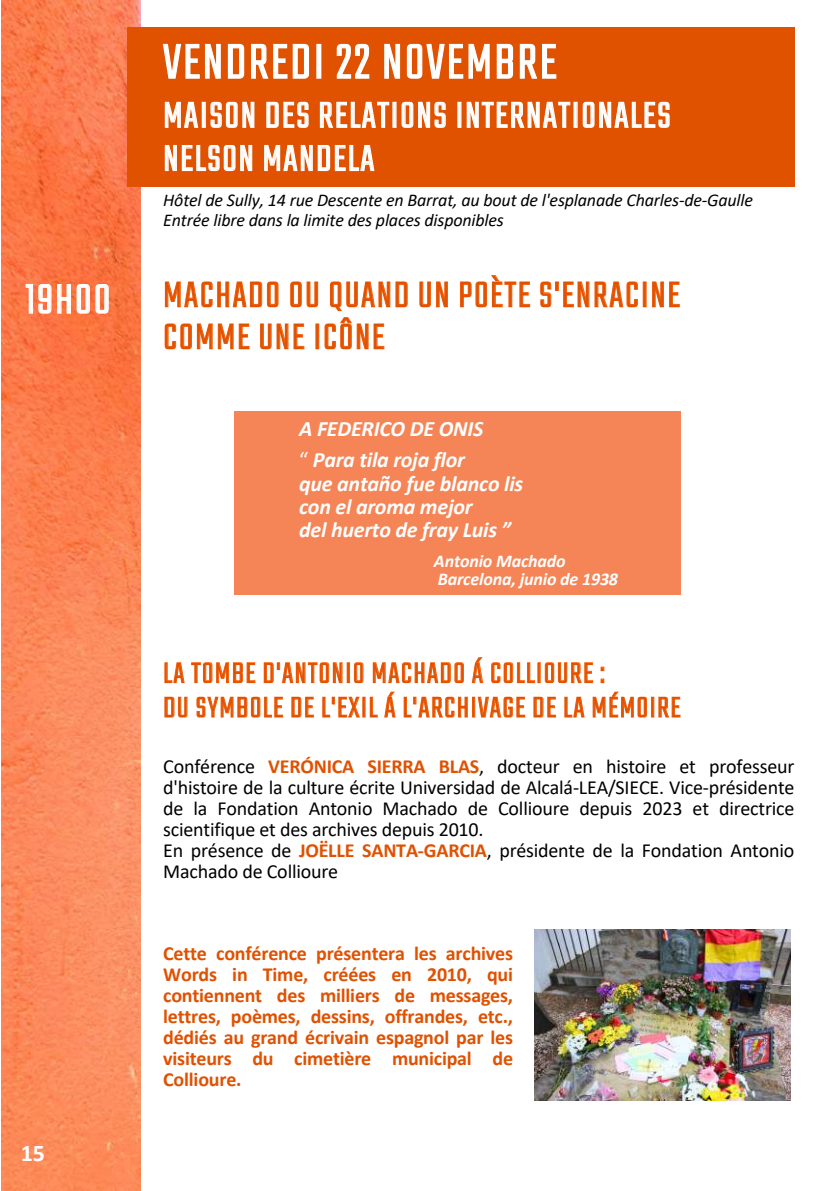
<style>
.page{position:relative;width:839px;height:1191px;background:#fff}
.page>*{position:absolute;margin:0;border:0;box-sizing:border-box;transform-origin:0 0}
.t1{font:54px "Kief Tek Regular";letter-spacing:.045em;color:#fff}
.t2{font:40px/42px "Kief Tek Regular";letter-spacing:.045em;color:#e05100}
.t3{font:40px/43.2px "Kief Tek Regular";letter-spacing:.045em;color:#fff}
.t4{font:32px/34.4px "Kief Tek Regular";letter-spacing:.045em;color:#e05100}
.t5{font:700 24px "Calibri";color:#fff}
.t6{font:italic 700 22px/23.4px "Calibri";letter-spacing:-.01em;color:#fff}
.t7{font:20px/21px "Calibri";letter-spacing:-.01em;color:#000}
.t8{font:700 20px/21px "Calibri";letter-spacing:-.01em;color:#e05100;text-align:justify}
.t9{font:italic 18px "Calibri";letter-spacing:-.01em;color:#000}
.t10{font:italic 700 18px/18px "Calibri";letter-spacing:-.01em;color:#fff}
.s1{font-size:46px;color:rgb(0 0 0/0)}
.s2{font-weight:400;font-style:normal}
.s3{font-weight:700;color:#e05100}
</style>
<div class="page">
<img style="left:1px;top:0;width:140px;height:1191px">
<img style="left:534px;top:930px;width:256px;height:171px">
<svg style="left:25px;top:284px;width:84px;height:30px;background:#fa956e"></svg>
<svg style="left:164px;top:275px;width:516px;height:75px"></svg>
<svg style="left:164px;top:657px;width:440px;height:27px"></svg>
<svg style="left:164px;top:691px;width:516px;height:27px"></svg>
<div style="left:127px;top:28px;width:667px;height:159px;background:#e05100"></div>
<svg style="left:162px;top:43px;width:208px;height:36px"></svg>
<svg style="left:384px;top:43px;width:173px;height:36px"></svg>
<svg style="left:164px;top:101px;width:506px;height:27px"></svg>
<svg style="left:164px;top:145px;width:211px;height:27px"></svg>
<div style="left:235px;top:411px;width:446px;height:184px;background:#f58557"></div>
<h1 class="t1" style="left:163px;top:38px;width:395px">VENDREDI 22 NOVEMBRE</h1>
<h2 class="t3" style="left:163px;top:96px;width:509px">MAISON DES RELATIONS INTERNATIONALES<br>NELSON MANDELA</h2>
<p class="t9" style="left:163px;top:192px;width:591px">Hôtel de Sully, 14 rue Descente en Barrat, au bout de l'esplanade Charles-de-Gaulle</p>
<p class="t9" style="left:163px;top:212px;width:342px">Entrée libre dans la limite des places disponibles</p>
<h2 class="t2" style="left:163px;top:276px;width:518px;text-indent:-138px"><span class="s1">19H00</span> MACHADO OU QUAND UN POÈTE S'ENRACINE<br>COMME UNE ICÔNE</h2>
<p class="t6" style="left:299px;top:415px;width:186px;line-height:31.4px">A FEDERICO DE ONIS <span class="s2">“</span> Para tila roja flor</p>
<p class="t6" style="left:299px;top:473px;width:225px">que antaño fue blanco lis con el aroma mejor<br>del huerto de fray Luis ”</p>
<p class="t10" style="left:434px;top:553px;width:185px">Antonio Machado<br>Barcelona, junio de 1938</p>
<h3 class="t4" style="left:163px;top:657px;width:519px">LA TOMBE D'ANTONIO MACHADO Á COLLIOURE :<br>DU SYMBOLE DE L'EXIL Á L'ARCHIVAGE DE LA MÉMOIRE</h3>
<p class="t7" style="left:163px;top:758px;width:632px">Conférence <span class="s3">VERÓNICA SIERRA BLAS</span>, docteur en histoire et professeur d'histoire de la culture écrite Universidad de Alcalá-LEA/SIECE. Vice-présidente de la Fondation Antonio Machado de Collioure depuis 2023 et directrice scientifique et des archives depuis 2010.<br>En présence de <span class="s3">JOËLLE SANTA-GARCIA</span>, présidente de la Fondation Antonio Machado de Collioure</p>
<p class="t5" style="left:21px;top:1143px;width:26px">15</p>
<p class="t8" style="left:163px;top:944px;width:351px">Cette conférence présentera les archives Words in Time, créées en 2010, qui contiennent des milliers de messages, lettres, poèmes, dessins, offrandes, etc., dédiés au grand écrivain espagnol par les visiteurs du cimetière municipal de Collioure.</p>
</div>
